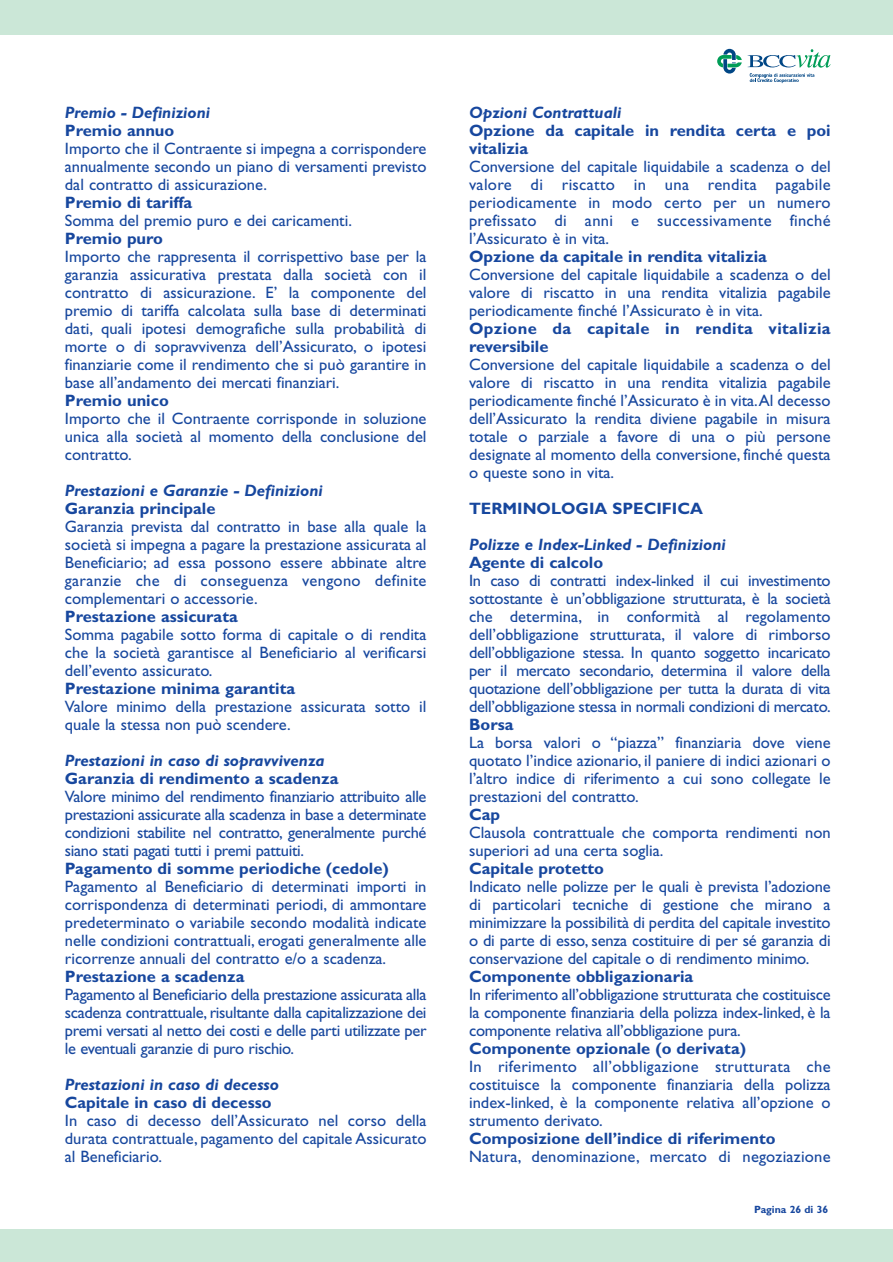
<style>
.page{position:relative;width:893px;height:1262px;background:#fff}
.page>*{position:absolute;margin:0;border:0;box-sizing:border-box;transform-origin:0 0}
.t1{font:16.5px/18px "Gill Sans";color:#17479e;text-align:justify}
.t2{font:700 16.5px/18px "Gill Sans";color:#17479e}
.t3{font:italic 700 16.5px "Gill Sans";color:#17479e}
.t4{font:700 16.5px/18px "Gill Sans";letter-spacing:.02em;color:#17479e}
.t5{font:700 10.5px "Gill Sans";color:#17479e}
</style>
<div class="page">
<svg style="left:717px;top:49px;width:24px;height:25px"></svg>
<svg style="left:747px;top:49px;width:83px;height:34px"></svg>
<div style="left:0;top:0;width:892px;height:34px;background:#cbe7d7"></div>
<div style="left:0;top:1229px;width:892px;height:32px;background:#cbe7d7"></div>
<p class="t3" style="left:65px;top:106px;width:147px">Premio - Definizioni</p>
<p class="t2" style="left:65px;top:123px;width:111px">Premio annuo</p>
<p class="t1" style="left:65px;top:141px;width:363px">Importo che il Contraente si impegna a corrispondere annualmente secondo un piano di versamenti previsto dal contratto di assicurazione.</p>
<p class="t2" style="left:65px;top:195px;width:129px">Premio di tariffa</p>
<p class="t1" style="left:65px;top:213px;width:288px">Somma del premio puro e dei caricamenti.</p>
<p class="t2" style="left:65px;top:231px;width:100px">Premio puro</p>
<p class="t1" style="left:65px;top:249px;width:363px">Importo che rappresenta il corrispettivo base per la garanzia assicurativa prestata dalla società con il contratto di assicurazione. E’ la componente del premio di tariffa calcolata sulla base di determinati dati, quali ipotesi demografiche sulla probabilità di morte o di sopravvivenza dell’Assicurato, o ipotesi finanziarie come il rendimento che si può garantire in base all’andamento dei mercati finanziari.</p>
<p class="t2" style="left:65px;top:393px;width:105px">Premio unico</p>
<p class="t1" style="left:65px;top:411px;width:363px">Importo che il Contraente corrisponde in soluzione unica alla società al momento della conclusione del contratto.</p>
<p class="t3" style="left:65px;top:484px;width:259px">Prestazioni e Garanzie - Definizioni</p>
<p class="t2" style="left:65px;top:501px;width:152px">Garanzia principale</p>
<p class="t1" style="left:65px;top:519px;width:363px">Garanzia prevista dal contratto in base alla quale la società si impegna a pagare la prestazione assicurata al Beneficiario; ad essa possono essere abbinate altre garanzie che di conseguenza vengono definite complementari o accessorie.</p>
<p class="t2" style="left:65px;top:609px;width:174px">Prestazione assicurata</p>
<p class="t1" style="left:65px;top:627px;width:363px">Somma pagabile sotto forma di capitale o di rendita che la società garantisce al Beneficiario al verificarsi dell’evento assicurato.</p>
<p class="t2" style="left:65px;top:681px;width:232px">Prestazione minima garantita</p>
<p class="t1" style="left:65px;top:699px;width:363px">Valore minimo della prestazione assicurata sotto il quale la stessa non può scendere.</p>
<p class="t3" style="left:65px;top:754px;width:261px">Prestazioni in caso di sopravvivenza</p>
<p class="t2" style="left:65px;top:771px;width:275px">Garanzia di rendimento a scadenza</p>
<p class="t1" style="left:65px;top:789px;width:363px">Valore minimo del rendimento finanziario attribuito alle prestazioni assicurate alla scadenza in base a determinate condizioni stabilite nel contratto, generalmente purché siano stati pagati tutti i premi pattuiti.</p>
<p class="t2" style="left:65px;top:861px;width:325px">Pagamento di somme periodiche (cedole)</p>
<p class="t1" style="left:65px;top:879px;width:363px">Pagamento al Beneficiario di determinati importi in corrispondenza di determinati periodi, di ammontare predeterminato o variabile secondo modalità indicate nelle condizioni contrattuali, erogati generalmente alle ricorrenze annuali del contratto e/o a scadenza.</p>
<p class="t2" style="left:65px;top:969px;width:181px">Prestazione a scadenza</p>
<p class="t1" style="left:65px;top:987px;width:363px">Pagamento al Beneficiario della prestazione assicurata alla scadenza contrattuale, risultante dalla capitalizzazione dei premi versati al netto dei costi e delle parti utilizzate per le eventuali garanzie di puro rischio.</p>
<p class="t3" style="left:65px;top:1078px;width:216px">Prestazioni in caso di decesso</p>
<p class="t2" style="left:65px;top:1095px;width:208px">Capitale in caso di decesso</p>
<p class="t1" style="left:65px;top:1113px;width:363px">In caso di decesso dell’Assicurato nel corso della durata contrattuale, pagamento del capitale Assicurato al Beneficiario.</p>
<p class="t3" style="left:469px;top:106px;width:154px">Opzioni Contrattuali</p>
<p class="t2" style="left:469px;top:123px;width:363px">Opzione da capitale in rendita certa e poi vitalizia</p>
<p class="t1" style="left:469px;top:159px;width:363px">Conversione del capitale liquidabile a scadenza o del valore di riscatto in una rendita pagabile periodicamente in modo certo per un numero prefissato di anni e successivamente finché l’Assicurato è in vita.</p>
<p class="t2" style="left:469px;top:249px;width:299px">Opzione da capitale in rendita vitalizia</p>
<p class="t1" style="left:469px;top:267px;width:363px">Conversione del capitale liquidabile a scadenza o del valore di riscatto in una rendita vitalizia pagabile periodicamente finché l’Assicurato è in vita.</p>
<p class="t4" style="left:469px;top:321px;width:363px">Opzione da capitale in rendita vitalizia reversibile</p>
<p class="t1" style="left:469px;top:357px;width:363px">Conversione del capitale liquidabile a scadenza o del valore di riscatto in una rendita vitalizia pagabile periodicamente finché l’Assicurato è in vita.Al decesso dell’Assicurato la rendita diviene pagabile in misura totale o parziale a favore di una o più persone designate al momento della conversione, finché questa o queste sono in vita.</p>
<p class="t2" style="left:469px;top:501px;width:235px">TERMINOLOGIA SPECIFICA</p>
<p class="t3" style="left:469px;top:538px;width:258px">Polizze e Index-Linked - Definizioni</p>
<p class="t2" style="left:469px;top:555px;width:136px">Agente di calcolo</p>
<p class="t1" style="left:469px;top:573px;width:363px">In caso di contratti index-linked il cui investimento sottostante è un’obbligazione strutturata, è la società che determina, in conformità al regolamento dell’obbligazione strutturata, il valore di rimborso dell’obbligazione stessa. In quanto soggetto incaricato per il mercato secondario, determina il valore della quotazione dell’obbligazione per tutta la durata di vita dell’obbligazione stessa in normali condizioni di mercato.</p>
<p class="t2" style="left:469px;top:717px;width:46px">Borsa</p>
<p class="t1" style="left:469px;top:735px;width:363px">La borsa valori o “piazza” finanziaria dove viene quotato l’indice azionario, il paniere di indici azionari o l’altro indice di riferimento a cui sono collegate le prestazioni del contratto.</p>
<p class="t2" style="left:469px;top:807px;width:32px">Cap</p>
<p class="t1" style="left:469px;top:825px;width:363px">Clausola contrattuale che comporta rendimenti non superiori ad una certa soglia.</p>
<p class="t2" style="left:469px;top:861px;width:136px">Capitale protetto</p>
<p class="t1" style="left:469px;top:879px;width:363px">Indicato nelle polizze per le quali è prevista l’adozione di particolari tecniche di gestione che mirano a minimizzare la possibilità di perdita del capitale investito o di parte di esso, senza costituire di per sé garanzia di conservazione del capitale o di rendimento minimo.</p>
<p class="t2" style="left:469px;top:969px;width:226px">Componente obbligazionaria</p>
<p class="t1" style="left:469px;top:987px;width:363px">In riferimento all’obbligazione strutturata che costituisce la componente finanziaria della polizza index-linked, è la componente relativa all’obbligazione pura.</p>
<p class="t2" style="left:469px;top:1041px;width:278px">Componente opzionale (o derivata)</p>
<p class="t1" style="left:469px;top:1059px;width:363px">In riferimento all’obbligazione strutturata che costituisce la componente finanziaria della polizza index-linked, è la componente relativa all’opzione o strumento derivato.</p>
<p class="t2" style="left:469px;top:1131px;width:308px">Composizione dell’indice di riferimento</p>
<p class="t1" style="left:469px;top:1149px;width:363px">Natura, denominazione, mercato di negoziazione</p>
<p class="t5" style="left:754px;top:1206px;width:75px">Pagina 26 di 36</p>
</div>
